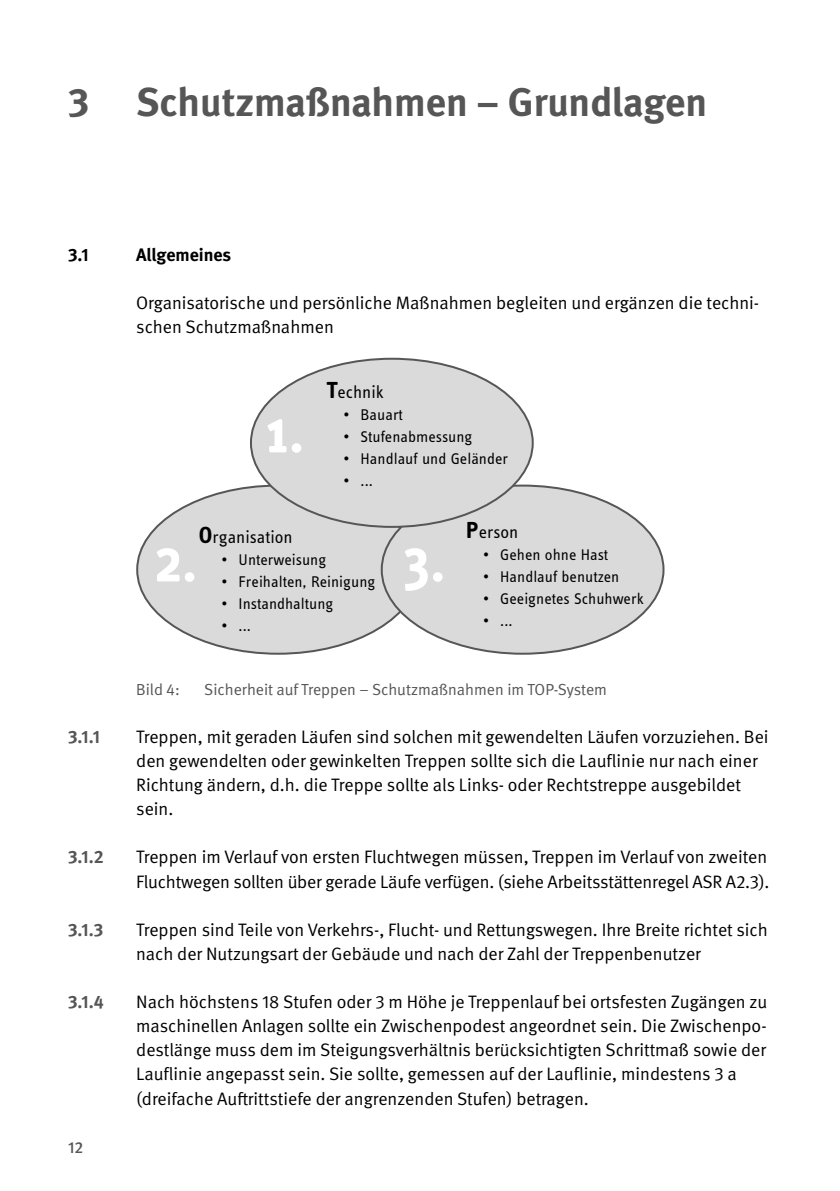
<style>
.page{position:relative;width:840px;height:1191px;background:#fff}
.page>*{position:absolute;margin:0;border:0;box-sizing:border-box;transform-origin:0 0}
.t1{font:700 60px "Info OT Text";color:#fff}
.t2{font:700 40px "DGUV Meta";color:#565656}
.t3{font:18px/24.2px "DGUV Meta";color:#000}
.t4{font:18px "Info OT Text";color:#000}
.t5{font:700 18px "DGUV Meta";color:#565656}
.t6{font:700 18px "DGUV Meta";color:#000}
.t7{font:16px "Info OT Text";color:#000}
.t8{font:16px "DGUV Meta";color:#565656}
.t9{font:500 16px "DGUV Meta";color:#565656}
.s1{font-weight:700;font-size:24px}
</style>
<div class="page">
<div style="left:137px;top:485px;width:282px;height:168px;background:#dadada;border-radius:50%"></div>
<div style="left:381px;top:485px;width:282px;height:168px;background:#dadada;border-radius:50%"></div>
<div style="left:251px;top:359px;width:281px;height:168px;background:#dadada;border-radius:50%"></div>
<h2 class="t2" style="left:68px;top:79px;width:640px">3 Schutzmaßnahmen − Grundlagen</h2>
<p class="t6" style="left:68px;top:244px;width:22px">3.1</p>
<p class="t6" style="left:136px;top:244px;width:96px">Allgemeines</p>
<p class="t3" style="left:136px;top:291px;width:624px">Organisatorische und persönliche Maßnahmen begleiten und ergänzen die techni&shy;schen Schutzmaßnahmen</p>
<p class="t4" style="left:326px;top:381px;width:59px"><span class="s1">T</span>echnik</p>
<p class="t7" style="left:343px;top:405px;width:61px">• Bauart</p>
<p class="t7" style="left:343px;top:427px;width:130px">• Stufenabmessung</p>
<p class="t7" style="left:343px;top:449px;width:166px">• Handlauf und Geländer</p>
<p class="t7" style="left:343px;top:471px;width:31px">• ...</p>
<p class="t4" style="left:466px;top:520px;width:53px"><span class="s1">P</span>erson</p>
<p class="t7" style="left:483px;top:544px;width:126px">• Gehen ohne Hast</p>
<p class="t7" style="left:483px;top:566px;width:138px">• Handlauf benutzen</p>
<p class="t7" style="left:483px;top:588px;width:162px">• Geeignetes Schuhwerk</p>
<p class="t7" style="left:483px;top:610px;width:31px">• ...</p>
<h1 class="t1" style="left:266px;top:395px;width:40px">1.</h1>
<p class="t4" style="left:199px;top:526px;width:95px"><span class="s1">O</span>rganisation</p>
<p class="t7" style="left:221px;top:550px;width:106px">• Unterweisung</p>
<p class="t7" style="left:221px;top:572px;width:155px">• Freihalten, Reinigung</p>
<p class="t7" style="left:221px;top:594px;width:113px">• Instandhaltung</p>
<p class="t7" style="left:221px;top:616px;width:31px">• ...</p>
<h1 class="t1" style="left:154px;top:524px;width:44px">2.</h1>
<h1 class="t1" style="left:403px;top:524px;width:44px">3.</h1>
<p class="t8" style="left:136px;top:680px;width:45px">Bild 4:</p>
<p class="t8" style="left:204px;top:680px;width:404px">Sicherheit auf Treppen – Schutzmaßnahmen im TOP-System</p>
<p class="t5" style="left:68px;top:726px;width:33px">3.1.1</p>
<p class="t3" style="left:136px;top:725px;width:633px">Treppen, mit geraden Läufen sind solchen mit gewendelten Läufen vorzuziehen. Bei den gewendelten oder gewinkelten Treppen sollte sich die Lauflinie nur nach einer Richtung ändern, d.h. die Treppe sollte als Links- oder Rechtstreppe ausgebildet sein.</p>
<p class="t5" style="left:68px;top:846px;width:37px">3.1.2</p>
<p class="t3" style="left:136px;top:845px;width:634px">Treppen im Verlauf von ersten Fluchtwegen müssen, Treppen im Verlauf von zweiten<br>Fluchtwegen sollten über gerade Läufe verfügen. (siehe Arbeitsstättenregel ASR A2.3).</p>
<p class="t5" style="left:68px;top:919px;width:37px">3.1.3</p>
<p class="t3" style="left:136px;top:918px;width:632px">Treppen sind Teile von Verkehrs-, Flucht- und Rettungswegen. Ihre Breite richtet sich nach der Nutzungsart der Gebäude und nach der Zahl der Treppenbenutzer</p>
<p class="t5" style="left:68px;top:991px;width:37px">3.1.4</p>
<p class="t3" style="left:136px;top:990px;width:632px">Nach höchstens 18 Stufen oder 3 m Höhe je Treppenlauf bei ortsfesten Zugängen zu maschinellen Anlagen sollte ein Zwischenpodest angeordnet sein. Die Zwischenpo&shy;destlänge muss dem im Steigungsverhältnis berücksichtigten Schrittmaß sowie der Lauflinie angepasst sein. Sie sollte, gemessen auf der Lauflinie, mindestens 3 a (dreifache Auftrittstiefe der angrenzenden Stufen) betragen.</p>
<p class="t9" style="left:68px;top:1137px;width:17px">12</p>
</div>
